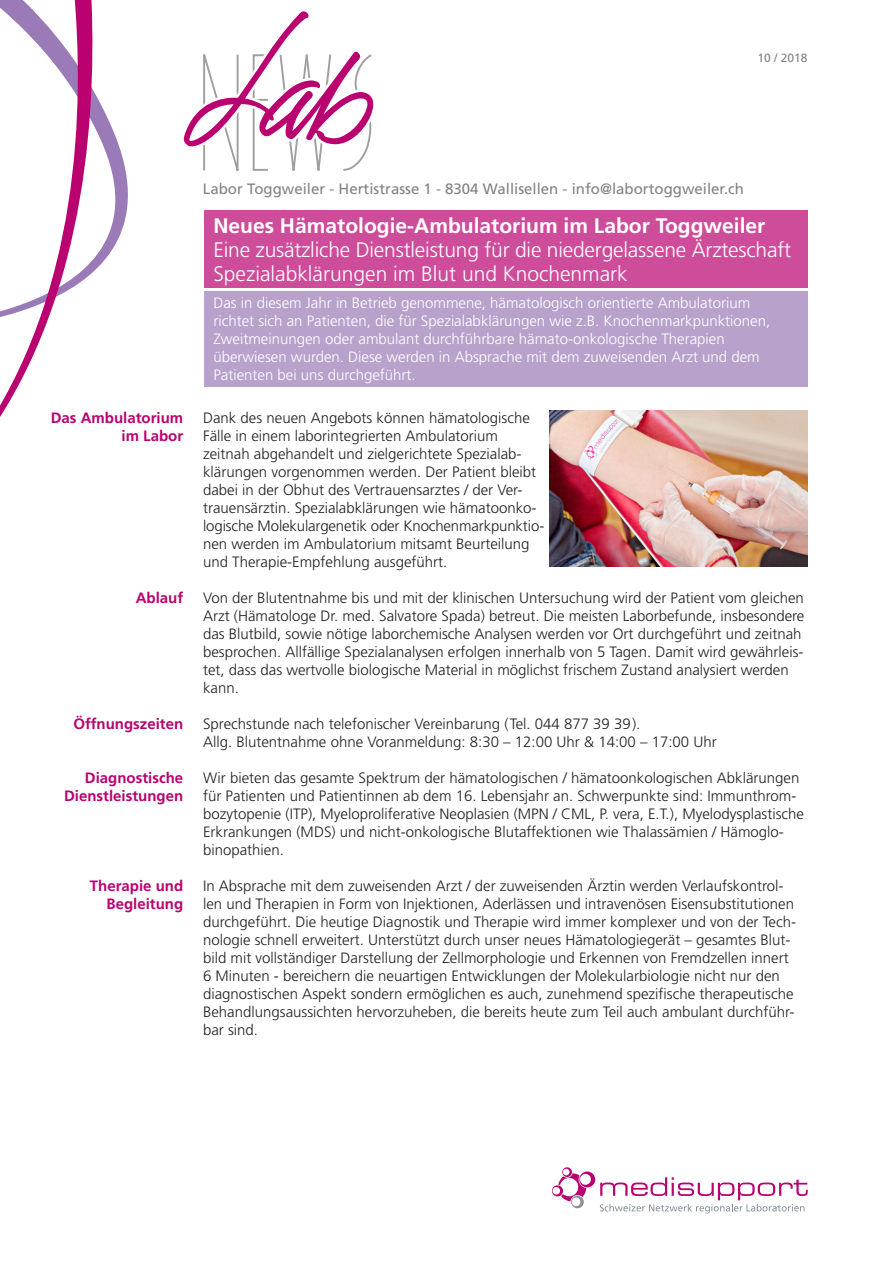
<style>
.page{position:relative;width:893px;height:1263px;background:#fff}
.page>*{position:absolute;margin:0;border:0;box-sizing:border-box;transform-origin:0 0}
.t1{font:300 21px/24px "Frutiger LT Std";letter-spacing:-.01em;color:#fff}
.t2{font:700 21px "Frutiger LT Std";color:#fff}
.t3{font:300 15px/18px "Frutiger LT Std";color:#231f20}
.t4{font:300 15px/18px "Frutiger LT Std";color:#fff}
.t5{font:700 15px/18px "Frutiger LT Std";color:#ba0170;text-align:right}
.t6{font:15px "Frutiger LT Std";color:#808285}
.t7{font:12px "Frutiger LT Std";color:#808285}
</style>
<div class="page">
<div style="left:204px;top:210px;width:603px;height:77px;background:#ce4d9b"></div>
<svg style="left:552px;top:1167px;width:256px;height:46px"></svg>
<svg style="left:193px;top:11px;width:181px;height:160px"></svg>
<div style="left:204px;top:291px;width:603px;height:96px;background:#b8a2cc"></div>
<img style="left:550px;top:411px;width:257px;height:156px">
<svg style="left:0;top:0;width:191px;height:417px"></svg>
<p class="t7" style="left:757px;top:51px;width:52px">10 / 2018</p>
<p class="t5" style="left:51px;top:409px;width:134px">Das Ambulatorium im Labor</p>
<p class="t5" style="left:136px;top:589px;width:49px">Ablauf</p>
<p class="t5" style="left:74px;top:715px;width:111px">Öffnungszeiten</p>
<p class="t5" style="left:64px;top:769px;width:121px">Diagnostische<br>Dienstleistungen</p>
<p class="t5" style="left:90px;top:877px;width:95px">Therapie und<br>Begleitung</p>
<p class="t6" style="left:203px;top:180px;width:543px">Labor Toggweiler - Hertistrasse 1 - 8304 Wallisellen - info@labortoggweiler.ch</p>
<h1 class="t2" style="left:213px;top:213px;width:553px">Neues Hämatologie-Ambulatorium im Labor Toggweiler</h1>
<h1 class="t1" style="left:213px;top:238px;width:579px">Eine zusätzliche Dienstleistung für die niedergelassene Ärzteschaft<br>Spezialabklärungen im Blut und Knochenmark</h1>
<p class="t4" style="left:213px;top:294px;width:558px">Das in diesem Jahr in Betrieb genommene, hämatologisch orientierte Ambulatorium richtet sich an Patienten, die für Spezialabklärungen wie z.B. Knochenmarkpunktionen, Zweitmeinungen oder ambulant durchführbare hämato-onkologische Therapien überwiesen wurden. Diese werden in Absprache mit dem zuweisenden Arzt und dem Patienten bei uns durchgeführt.</p>
<p class="t3" style="left:203px;top:409px;width:341px">Dank des neuen Angebots können hämatologische Fälle in einem laborintegrierten Ambulatorium zeitnah abgehandelt und zielgerichtete Spezialab&shy;klärungen vorgenommen werden. Der Patient bleibt dabei in der Obhut des Vertrauensarztes / der Ver&shy;trauensärztin. Spezialabklärungen wie hämatoonko&shy;logische Molekulargenetik oder Knochenmarkpunktio&shy;nen werden im Ambulatorium mitsamt Beurteilung und Therapie-Empfehlung ausgeführt.</p>
<p class="t3" style="left:203px;top:589px;width:603px">Von der Blutentnahme bis und mit der klinischen Untersuchung wird der Patient vom gleichen Arzt (Hämatologe Dr. med. Salvatore Spada) betreut. Die meisten Laborbefunde, insbesondere das Blutbild, sowie nötige laborchemische Analysen werden vor Ort durchgeführt und zeitnah besprochen. Allfällige Spezialanalysen erfolgen innerhalb von 5 Tagen. Damit wird gewährleis&shy;tet, dass das wertvolle biologische Material in möglichst frischem Zustand analysiert werden kann.</p>
<p class="t3" style="left:203px;top:715px;width:515px">Sprechstunde nach telefonischer Vereinbarung (Tel. 044 877 39 39).<br>Allg. Blutentnahme ohne Voranmeldung: 8:30 – 12:00 Uhr &amp; 14:00 – 17:00 Uhr</p>
<p class="t3" style="left:203px;top:769px;width:602px">Wir bieten das gesamte Spektrum der hämatologischen / hämatoonkologischen Abklärungen für Patienten und Patientinnen ab dem 16. Lebensjahr an. Schwerpunkte sind: Immunthrom&shy;bozytopenie (ITP), Myeloproliferative Neoplasien (MPN / CML, P. vera, E.T.), Myelodysplastische Erkrankungen (MDS) und nicht-onkologische Blutaffektionen wie Thalassämien / Hämoglo&shy;binopathien.</p>
<p class="t3" style="left:203px;top:877px;width:594px">In Absprache mit dem zuweisenden Arzt / der zuweisenden Ärztin werden Verlaufskontrol&shy;len und Therapien in Form von Injektionen, Aderlässen und intravenösen Eisensubstitutionen durchgeführt. Die heutige Diagnostik und Therapie wird immer komplexer und von der Tech&shy;nologie schnell erweitert. Unterstützt durch unser neues Hämatologiegerät – gesamtes Blut&shy;bild mit vollständiger Darstellung der Zellmorphologie und Erkennen von Fremdzellen innert 6 Minuten - bereichern die neuartigen Entwicklungen der Molekularbiologie nicht nur den diagnostischen Aspekt sondern ermöglichen es auch, zunehmend spezifische therapeutische Behandlungsaussichten hervorzuheben, die bereits heute zum Teil auch ambulant durchführ&shy;bar sind.</p>
</div>
